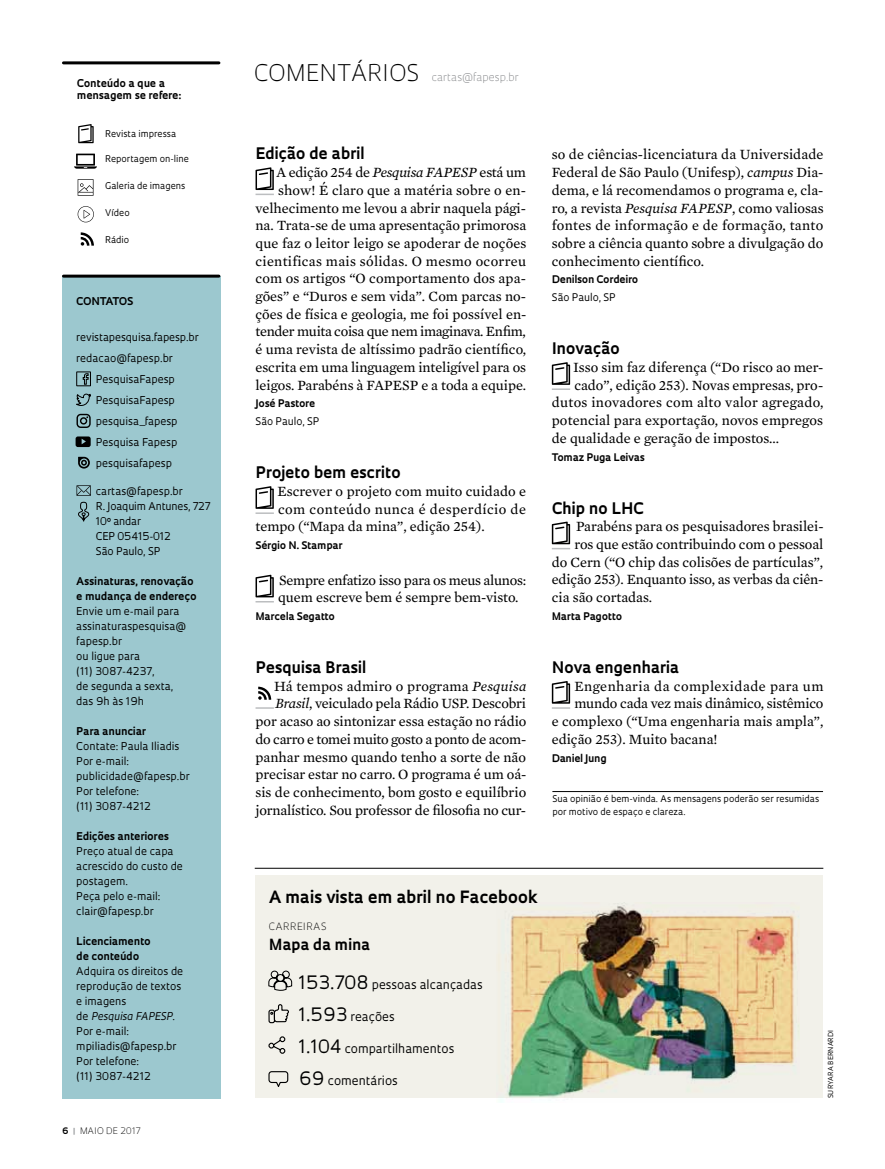
<style>
.page{position:relative;width:885px;height:1169px;background:#fff}
.page>*{position:absolute;margin:0;border:0;box-sizing:border-box;transform-origin:0 0}
.t1{font:700 16.5px "Oculum";color:#000}
.t2{font:700 15.45px "Oculum";color:#000}
.t3{font:700 15px "Oculum";color:#000}
.t4{font:14.4px/17.7px "Mercury Text G2";color:#000;text-align:right}
.t5{font:14.4px/17.7px "Mercury Text G2";letter-spacing:-.02em;color:#000}
.t6{font:14.4px "Mercury Text G2";letter-spacing:.03em;color:#000}
.t7{font:14.4px "Mercury Text G2";letter-spacing:.02em;color:#000}
.t8{font:12px "Oculum";color:#000}
.t9{font:10.5px/15px "Oculum";color:#000}
.t10{font:700 10.5px/15px "Oculum";color:#000}
.t11{font:300 10.5px "Oculum";color:#808285}
.t12{font:700 10.2px "Oculum";letter-spacing:-.005em;color:#000}
.t13{font:10.2px "Oculum";letter-spacing:-.005em;color:#000}
.t14{font:300 9.75px "Oculum";letter-spacing:.05em;color:#000}
.t15{font:9px/12.3px "Oculum";color:#000}
.t16{font:300 8.7px "Oculum";letter-spacing:.02em;color:#000}
.t17{font:6.75px "Oculum";letter-spacing:.02em;color:#000}
.s1{font-style:italic}
.s2{font-weight:700}
.s3{font-weight:700;color:#939598}
.s4{font-size:22.35px;color:#000}
.s5{font-size:18px}
</style>
<div class="page">
<svg style="left:552px;top:362px;width:18px;height:28px"></svg>
<svg style="left:552px;top:521px;width:18px;height:28px"></svg>
<svg style="left:552px;top:681px;width:18px;height:27px"></svg>
<svg style="left:256px;top:167px;width:18px;height:28px"></svg>
<svg style="left:256px;top:486px;width:18px;height:28px"></svg>
<svg style="left:256px;top:574px;width:18px;height:28px"></svg>
<svg style="left:258px;top:686px;width:13px;height:13px"></svg>
<svg style="left:256px;top:707px;width:18px;height:1px"></svg>
<hr style="left:552px;top:791px;width:271px;height:1px;background:#000">
<img style="left:255px;top:875px;width:568px;height:223px">
<hr style="left:255px;top:868px;width:568px;height:1px;background:#000">
<svg style="left:268px;top:1003px;width:22px;height:20px"></svg>
<svg style="left:268px;top:1035px;width:18px;height:19px"></svg>
<svg style="left:268px;top:970px;width:25px;height:21px"></svg>
<svg style="left:78px;top:206px;width:16px;height:16px"></svg>
<svg style="left:78px;top:124px;width:16px;height:19px"></svg>
<svg style="left:78px;top:179px;width:15px;height:17px"></svg>
<svg style="left:74px;top:154px;width:23px;height:15px"></svg>
<svg style="left:81px;top:232px;width:13px;height:14px"></svg>
<hr style="left:63px;top:61px;width:156px;height:3px;background:#000">
<div style="left:62px;top:276px;width:158px;height:822px;background:#9cc8cf"></div>
<hr style="left:63px;top:275px;width:156px;height:3px;background:#000">
<svg style="left:76px;top:371px;width:15px;height:15px"></svg>
<svg style="left:76px;top:393px;width:15px;height:13px"></svg>
<svg style="left:77px;top:414px;width:14px;height:14px"></svg>
<svg style="left:77px;top:485px;width:14px;height:37px"></svg>
<svg style="left:76px;top:436px;width:15px;height:11px"></svg>
<svg style="left:78px;top:457px;width:12px;height:11px"></svg>
<svg style="left:268px;top:1070px;width:21px;height:19px"></svg>
<p class="t10" style="left:77px;top:76px;width:106px;line-height:12.3px">Conteúdo a que a mensagem se refere:</p>
<p class="t15" style="left:105px;top:127px;width:73px">Revista impressa</p>
<p class="t15" style="left:105px;top:152px;width:85px">Reportagem on-line</p>
<p class="t15" style="left:105px;top:179px;width:82px">Galeria de imagens</p>
<p class="t15" style="left:105px;top:206px;width:26px">Vídeo</p>
<p class="t15" style="left:105px;top:233px;width:26px">Rádio</p>
<p class="t10" style="left:76px;top:293px;width:57px">contatos</p>
<p class="t9" style="left:76px;top:329px;width:124px">revistapesquisa.fapesp.br</p>
<p class="t9" style="left:76px;top:350px;width:98px">redacao@fapesp.br</p>
<p class="t9" style="left:96px;top:371px;width:81px">PesquisaFapesp</p>
<p class="t9" style="left:96px;top:392px;width:81px">PesquisaFapesp</p>
<p class="t9" style="left:96px;top:413px;width:83px">pesquisa_fapesp</p>
<p class="t9" style="left:96px;top:434px;width:83px">Pesquisa Fapesp</p>
<p class="t9" style="left:96px;top:455px;width:78px">pesquisafapesp</p>
<p class="t9" style="left:96px;top:483px;width:116px">cartas@fapesp.br<br>R. Joaquim Antunes, 727<br>10º andar<br>CEP 05415-012<br>São Paulo, SP</p>
<p class="t10" style="left:76px;top:573px;width:122px">Assinaturas, renovação e mudança de endereço</p>
<p class="t9" style="left:76px;top:603px;width:112px">Envie um e-mail para assinaturaspesquisa@ fapesp.br<br>ou ligue para<br>(11) 3087-4237,<br>de segunda a sexta, das 9h às 19h</p>
<p class="t10" style="left:76px;top:723px;width:71px">Para anunciar</p>
<p class="t9" style="left:76px;top:738px;width:115px">Contate: Paula Iliadis<br>Por e-mail: publicidade@fapesp.br<br>Por telefone:<br>(11) 3087-4212</p>
<p class="t10" style="left:76px;top:828px;width:94px">Edições anteriores</p>
<p class="t9" style="left:76px;top:843px;width:108px">Preço atual de capa acrescido do custo de postagem.<br>Peça pelo e-mail: clair@fapesp.br</p>
<p class="t10" style="left:76px;top:933px;width:76px">Licenciamento de conteúdo</p>
<p class="t9" style="left:76px;top:963px;width:108px">Adquira os direitos de reprodução de textos e imagens<br>de <span class="s1">Pesquisa FAPESP</span>.<br>Por e-mail: mpiliadis@fapesp.br<br>Por telefone:<br>(11) 3087-4212</p>
<p class="t16" style="left:62px;top:1124px;width:80px"><span class="s2">6</span> <span class="s3">|</span> MAIO DE 2017</p>
<p class="t11" style="left:254px;top:70px;width:266px"><span class="s4">COMENTÁRIOS</span> CARTAS@FAPESP.BR</p>
<p class="t2" style="left:256px;top:143px;width:110px">Edição de abril</p>
<p class="t4" style="left:256px;top:163px;width:272px">A edição 254 de <span class="s1">Pesquisa FAPESP</span> está um show! É claro que a matéria sobre o en&shy;velhecimento me levou a abrir naquela pági&shy;na. Trata-se de uma apresentação primorosa que faz o leitor leigo se apoderar de noções cientificas mais sólidas. O mesmo ocorreu com os artigos “O comportamento dos apa&shy;gões” e “Duros e sem vida”. Com parcas no&shy;ções de física e geologia, me foi possível en&shy;tender muita coisa que nem imaginava. Enfim, é uma revista de altíssimo padrão científico, escrita em uma linguagem inteligível para os leigos. Parabéns à FAPESP e a toda a equipe.</p>
<p class="t12" style="left:256px;top:396px;width:61px">José Pastore</p>
<p class="t13" style="left:256px;top:415px;width:65px">São Paulo, SP</p>
<p class="t2" style="left:256px;top:462px;width:146px">Projeto bem escrito</p>
<p class="t4" style="left:277px;top:481px;width:250px">Escrever o projeto com muito cuidado e</p>
<p class="t6" style="left:278px;top:498px;width:249px">com conteúdo nunca é desperdício de</p>
<p class="t4" style="left:256px;top:517px;width:231px">tempo (“Mapa da mina”, edição 254).</p>
<p class="t12" style="left:256px;top:538px;width:88px">Sérgio N. Stampar</p>
<p class="t5" style="left:278px;top:570px;width:250px">Sempre enfatizo isso para os meus alunos: quem escreve bem é sempre bem-visto.</p>
<p class="t12" style="left:256px;top:609px;width:81px">Marcela Segatto</p>
<p class="t2" style="left:256px;top:657px;width:112px">Pesquisa Brasil</p>
<p class="t4" style="left:256px;top:676px;width:272px">Há tempos admiro o programa <span class="s1">Pesquisa Brasil</span>, veiculado pela Rádio USP. Descobri por acaso ao sintonizar essa estação no rádio do carro e tomei muito gosto a ponto de acom&shy;panhar mesmo quando tenho a sorte de não precisar estar no carro. O programa é um oá&shy;sis de conhecimento, bom gosto e equilíbrio jornalístico. Sou professor de filosofia no cur-</p>
<p class="t4" style="left:552px;top:145px;width:273px;text-align:justify">so de ciências-licenciatura da Universidade Federal de São Paulo (Unifesp), <span class="s1">campus</span> Dia&shy;dema, e lá recomendamos o programa e, cla&shy;ro, a revista <span class="s1">Pesquisa FAPESP</span>, como valiosas fontes de informação e de formação, tanto sobre a ciência quanto sobre a divulgação do conhecimento científico.</p>
<p class="t12" style="left:552px;top:273px;width:88px">Denilson Cordeiro</p>
<p class="t13" style="left:552px;top:291px;width:65px">São Paulo, SP</p>
<p class="t2" style="left:552px;top:338px;width:69px">Inovação</p>
<p class="t4" style="left:573px;top:357px;width:252px">Isso sim faz diferença (“Do risco ao mer-</p>
<p class="t4" style="left:574px;top:375px;width:251px">cado”, edição 253). Novas empresas, pro-</p>
<p class="t7" style="left:552px;top:392px;width:273px">dutos inovadores com alto valor agregado,</p>
<p class="t4" style="left:552px;top:411px;width:273px">potencial para exportação, novos empregos</p>
<p class="t4" style="left:552px;top:428px;width:229px">de qualidade e geração de impostos...</p>
<p class="t12" style="left:552px;top:450px;width:94px">Tomaz Puga Leivas</p>
<p class="t2" style="left:552px;top:497px;width:93px">Chip no LHC</p>
<p class="t4" style="left:576px;top:517px;width:249px">Parabéns para os pesquisadores brasilei-</p>
<p class="t4" style="left:574px;top:534px;width:250px">ros que estão contribuindo com o pessoal</p>
<p class="t4" style="left:552px;top:552px;width:273px">do Cern (“O chip das colisões de partículas”,</p>
<p class="t4" style="left:552px;top:570px;width:272px">edição 253). Enquanto isso, as verbas da ciên-</p>
<p class="t4" style="left:552px;top:588px;width:102px">cia são cortadas.</p>
<p class="t12" style="left:552px;top:609px;width:72px">Marta Pagotto</p>
<p class="t2" style="left:552px;top:657px;width:129px">Nova engenharia</p>
<p class="t6" style="left:574px;top:675px;width:251px">Engenharia da complexidade para um</p>
<p class="t4" style="left:574px;top:694px;width:251px">mundo cada vez mais dinâmico, sistêmico</p>
<p class="t4" style="left:552px;top:711px;width:273px">e complexo (“Uma engenharia mais ampla”,</p>
<p class="t4" style="left:552px;top:729px;width:167px">edição 253). Muito bacana!</p>
<p class="t12" style="left:552px;top:751px;width:56px">Daniel Jung</p>
<p class="t15" style="left:552px;top:792px;width:268px">Sua opinião é bem-vinda. As mensagens poderão ser resumidas por motivo de espaço e clareza.</p>
<p class="t1" style="left:269px;top:885px;width:270px">A mais vista em abril no Facebook</p>
<p class="t14" style="left:269px;top:919px;width:59px">CARREIRAS</p>
<p class="t3" style="left:269px;top:934px;width:103px">Mapa da mina</p>
<p class="t8" style="left:299px;top:976px;width:186px"><span class="s5">153.708</span> pessoas alcançadas</p>
<p class="t8" style="left:299px;top:1008px;width:98px"><span class="s5">1.593</span> reações</p>
<p class="t8" style="left:299px;top:1040px;width:157px"><span class="s5">1.104</span> compartilhamentos</p>
<p class="t8" style="left:299px;top:1072px;width:101px"><span class="s5">69</span> comentários</p>
<p class="t17" style="left:826px;top:1098px;width:69px;rotate:-90deg">Suryara bernardi</p>
</div>
